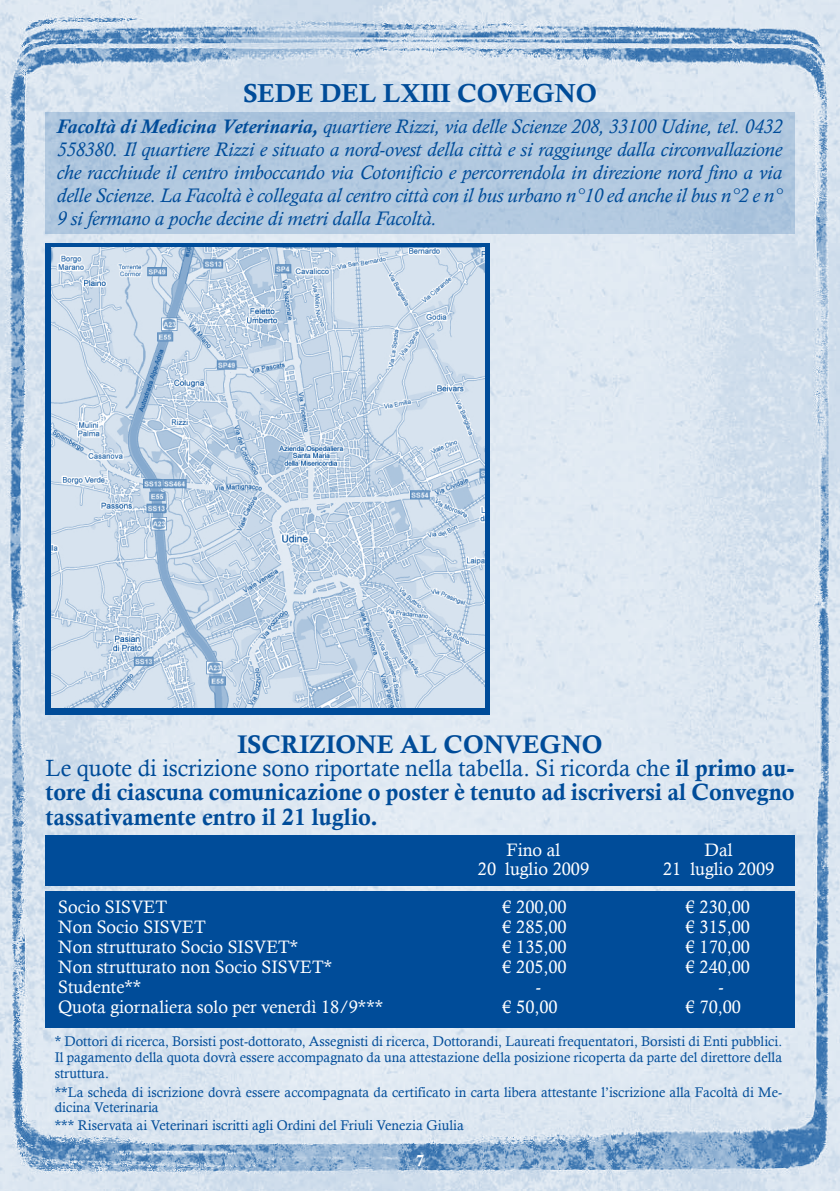
<style>
.page{position:relative;width:840px;height:1191px;background:#fff}
.page>*{position:absolute;margin:0;border:0;box-sizing:border-box;transform-origin:0 0}
.t1{font:26px "Calis MT Bol";color:#004c99}
.t2{font:25.4px "Calis MT Bol";color:#004c99}
.t3{font:23.6px/24.6px "Calis MT Bol";color:#004c99}
.t4{font:23.6px "Calisto";color:#004c99}
.t5{font:italic 20px/23px "Calisto";color:#004c99;text-align:justify}
.t6{font:18px/20px "Calisto";color:#fff;text-align:center}
.t7{font:16px "Calis MT Bol";color:#fff}
.t8{font:14px/15.6px "Calisto";color:#004c99;text-align:justify}
.s1{font-weight:700}
.s2{font-family:"Calis MT Bol"}
</style>
<div class="page">
<img style="left:0;top:0;width:839px;height:1191px">
<div style="left:45px;top:891px;width:749px;height:137px;background:#004c99"></div>
<div style="left:45px;top:112px;width:749px;height:121px;background:#b1c8df"></div>
<div style="left:45px;top:243px;width:444px;height:471px;background:#004c99"></div>
<img style="left:51px;top:247px;width:433px;height:460px">
<div style="left:45px;top:835px;width:749px;height:50px;background:#004c99"></div>
<h1 class="t1" style="left:243px;top:78px;width:355px">SEDE DEL LXIII COVEGNO</h1>
<p class="t5" style="left:57px;top:115px;width:726px"><span class="s1">Facoltà di Medicina Veterinaria,</span> quartiere Rizzi, via delle Scienze 208, 33100 Udine, tel. 0432<br>558380. Il quartiere Rizzi e situato a nord-ovest della città e si raggiunge dalla circonvallazione che racchiude il centro imboccando via Cotonificio e percorrendola in direzione nord fino a via delle Scienze. La Facoltà è collegata al centro città con il bus urbano n°10 ed anche il bus n°2 e n° 9 si fermano a poche decine di metri dalla Facoltà.</p>
<h2 class="t2" style="left:237px;top:729px;width:366px">ISCRIZIONE AL CONVEGNO</h2>
<h3 class="t4" style="left:45px;top:754px;width:750px">Le quote di iscrizione sono riportate nella tabella. Si ricorda che <span class="s2">il primo au-</span></h3>
<h3 class="t3" style="left:45px;top:780px;width:750px">tore di ciascuna comunicazione o poster è tenuto ad iscriversi al Convegno tassativamente entro il 21 luglio.</h3>
<p class="t6" style="left:477px;top:840px;width:113px;line-height:19px">Fino al<br>20 luglio 2009</p>
<p class="t6" style="left:662px;top:840px;width:113px;line-height:19px">Dal<br>21 luglio 2009</p>
<p class="t6" style="left:58px;top:896px;width:326px;text-align:left">Socio SISVET<br>Non Socio SISVET<br>Non strutturato Socio SISVET*<br>Non strutturato non Socio SISVET*<br>Studente**<br>Quota giornaliera solo per venerdì 18/9***</p>
<p class="t6" style="left:502px;top:896px;width:66px">€ 200,00 € 285,00 € 135,00 € 205,00 -<br>€ 50,00</p>
<p class="t6" style="left:685px;top:896px;width:66px">€ 230,00 € 315,00 € 170,00 € 240,00 -<br>€ 70,00</p>
<p class="t8" style="left:55px;top:1033px;width:728px">* Dottori di ricerca, Borsisti post-dottorato, Assegnisti di ricerca, Dottorandi, Laureati frequentatori, Borsisti di Enti pubblici.<br>Il pagamento della quota dovrà essere accompagnato da una attestazione della posizione ricoperta da parte del direttore della struttura.</p>
<p class="t8" style="left:55px;top:1083px;width:728px">**La scheda di iscrizione dovrà essere accompagnata da certificato in carta libera attestante l’iscrizione alla Facoltà di Me&shy;dicina Veterinaria</p>
<p class="t8" style="left:55px;top:1117px;width:410px">*** Riservata ai Veterinari iscritti agli Ordini del Friuli Venezia Giulia</p>
<p class="t7" style="left:415px;top:1150px;width:10px">7</p>
</div>
